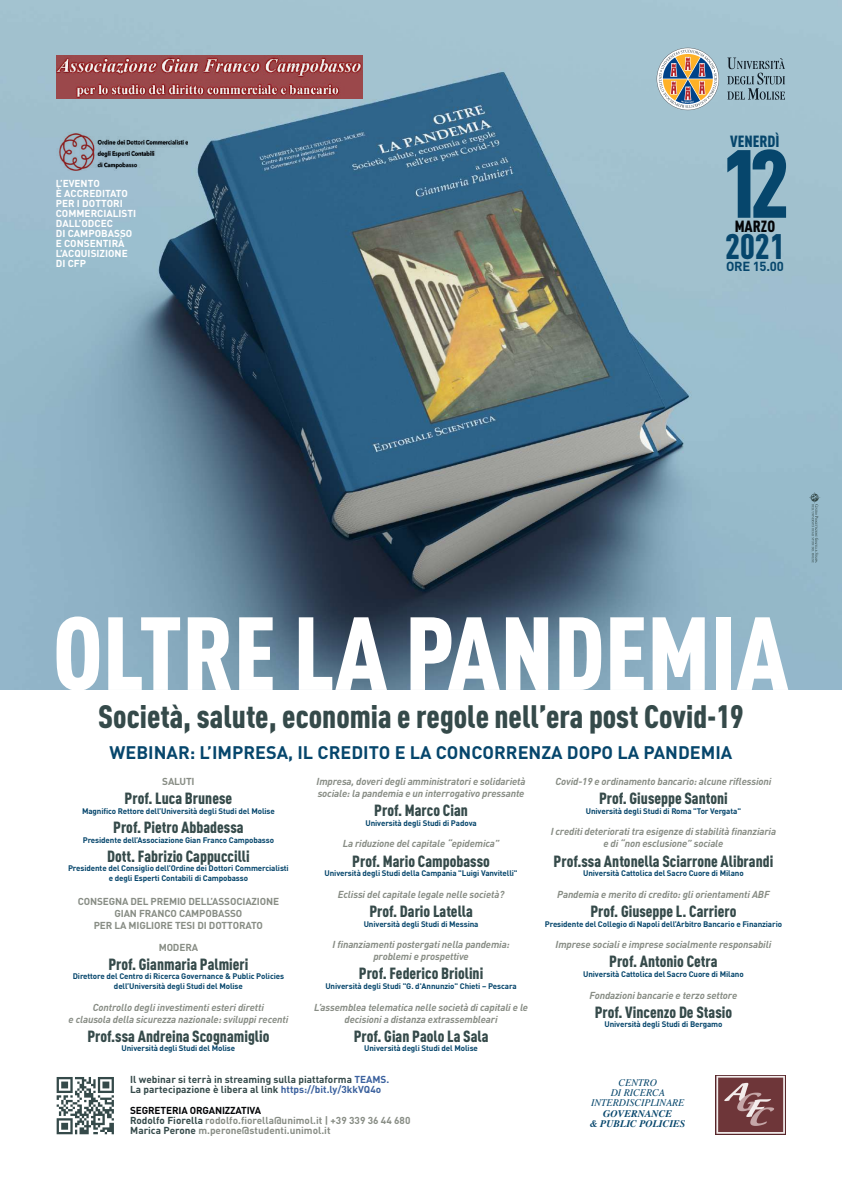
<style>
.page{position:relative;width:842px;height:1191px;background:#fff}
.page>*{position:absolute;margin:0;border:0;box-sizing:border-box;transform-origin:0 0}
.t1{font:900 102px "FFDIN Pro Cond";color:#fff}
.t2{font:900 95px "FFDIN Pro Cond";color:#06466c}
.t3{font:900 35px "FFDIN Pro Cond";color:#06466c}
.t4{font:900 32px "FFDIN Pro Cond";color:#354a4a}
.t5{font:700 18px "FFDIN Pro";color:#06466c}
.t6{font:900 16px "FFDIN Pro Cond";color:#354a4a}
.t7{font:900 16px "FFDIN Pro Cond";color:#06466c}
.t8{font:900 16px "FFDIN Pro Cond";color:#030406}
.t9{font:700 13px "FFDIN Pro";letter-spacing:-.02em;color:#06466c}
.t10{font:italic 700 10px/12px "FFDIN Pro";letter-spacing:-.015em;color:#888d85;text-align:center}
.t11{font:700 10px/10px "FFDIN Pro";letter-spacing:-.015em;color:#888d85}
.t12{font:700 10px/10px "FFDIN Pro";color:#354a4a}
.t13{font:700 10px/10px "FFDIN Pro";color:#fff}
.t14{font:italic 10px/10.4px "Times";color:#06466c;text-align:center}
.t15{font:italic 700 10px/10.4px "Times";color:#06466c;text-align:center}
.t16{font:700 8px/9.6px "FFDIN Pro";letter-spacing:-.015em;color:#06466c;text-align:center}
.s1{color:#3b619e}
.s2{color:#030406}
.s3{color:#354a4a}
</style>
<div class="page">
<img style="left:0;top:0;width:842px;height:689px">
<svg style="left:809px;top:492px;width:11px;height:70px"></svg>
<svg style="left:727px;top:58px;width:58px;height:42px;background:#849fab"></svg>
<svg style="left:657px;top:48px;width:62px;height:62px;background:#afa9a0"></svg>
<img style="left:56px;top:133px;width:132px;height:38px">
<img style="left:56px;top:56px;width:307px;height:42px">
<img style="left:715px;top:1075px;width:70px;height:59px">
<svg style="left:57px;top:1077px;width:57px;height:57px"></svg>
<p class="t13" style="left:56px;top:177px;width:82px">L’EVENTO<br>È ACCREDITATO<br>PER I DOTTORI<br>COMMERCIALISTI<br>DALL’ODCEC<br>DI CAMPOBASSO<br>E CONSENTIRÀ<br>L’ACQUISIZIONE<br>DI CFP</p>
<h3 class="t7" style="left:730px;top:129px;width:51px">VENERDÌ</h3>
<h2 class="t2" style="left:720px;top:110px;width:71px">12</h2>
<h3 class="t8" style="left:735px;top:214px;width:42px">MARZO</h3>
<h3 class="t3" style="left:725px;top:219px;width:61px">2021</h3>
<h3 class="t9" style="left:726px;top:255px;width:59px">ORE 15.00</h3>
<h1 class="t1" style="left:53px;top:574px;width:737px">OLTRE LA PANDEMIA</h1>
<h3 class="t4" style="left:98px;top:692px;width:647px">Società, salute, economia e regole nell’era post Covid-19</h3>
<h3 class="t5" style="left:110px;top:737px;width:624px">WEBINAR: L’IMPRESA, IL CREDITO E LA CONCORRENZA DOPO LA PANDEMIA</h3>
<p class="t11" style="left:162px;top:775px;width:34px">SALUTI</p>
<h3 class="t6" style="left:125px;top:786px;width:109px">Prof. Luca Brunese</h3>
<p class="t16" style="left:82px;top:805px;width:194px">Magnifico Rettore dell’Università degli Studi del Molise</p>
<h3 class="t6" style="left:113px;top:814px;width:132px">Prof. Pietro Abbadessa</h3>
<p class="t16" style="left:83px;top:833px;width:193px">Presidente dell’Associazione Gian Franco Campobasso</p>
<h3 class="t6" style="left:107px;top:843px;width:144px">Dott. Fabrizio Cappuccilli</h3>
<p class="t16" style="left:68px;top:862px;width:222px">Presidente del Consiglio dell’Ordine dei Dottori Commercialisti e degli Esperti Contabili di Campobasso</p>
<p class="t11" style="left:78px;top:894px;width:203px;line-height:12px;text-align:center">CONSEGNA DEL PREMIO DELL’ASSOCIAZIONE<br>GIAN FRANCO CAMPOBASSO<br>PER LA MIGLIORE TESI DI DOTTORATO</p>
<p class="t11" style="left:159px;top:940px;width:41px">MODERA</p>
<h3 class="t6" style="left:108px;top:951px;width:142px">Prof. Gianmaria Palmieri</h3>
<p class="t16" style="left:73px;top:970px;width:213px">Direttore del Centro di Ricerca Governance &amp; Public Policies dell’Università degli Studi del Molise</p>
<p class="t10" style="left:69px;top:999px;width:221px">Controllo degli investimenti esteri diretti<br>e clausola della sicurezza nazionale: sviluppi recenti</p>
<h3 class="t6" style="left:87px;top:1023px;width:183px">Prof.ssa Andreina Scognamiglio</h3>
<p class="t16" style="left:122px;top:1042px;width:115px">Università degli Studi del Molise</p>
<p class="t10" style="left:317px;top:774px;width:210px;text-align:left">Impresa, doveri degli amministratori e solidarietà sociale: la pandemia e un interrogativo pressante</p>
<h3 class="t6" style="left:374px;top:798px;width:95px">Prof. Marco Cian</h3>
<p class="t16" style="left:365px;top:817px;width:113px">Università degli Studi di Padova</p>
<p class="t10" style="left:343px;top:836px;width:158px">La riduzione del capitale “epidemica”</p>
<h3 class="t6" style="left:352px;top:848px;width:139px">Prof. Mario Campobasso</h3>
<p class="t16" style="left:325px;top:867px;width:195px">Università degli Studi della Campania "Luigi Vanvitelli"</p>
<p class="t10" style="left:338px;top:886px;width:168px">Eclissi del capitale legale nelle società?</p>
<h3 class="t6" style="left:369px;top:898px;width:105px">Prof. Dario Latella</h3>
<p class="t16" style="left:364px;top:917px;width:116px">Università degli Studi di Messina</p>
<p class="t10" style="left:333px;top:937px;width:178px">I finanziamenti postergati nella pandemia: problemi e prospettive</p>
<h3 class="t6" style="left:359px;top:961px;width:126px">Prof. Federico Briolini</h3>
<p class="t16" style="left:325px;top:980px;width:193px">Università degli Studi "G. d'Annunzio" Chieti – Pescara</p>
<p class="t10" style="left:314px;top:999px;width:216px">L’assemblea telematica nelle società di capitali e le decisioni a distanza extrassembleari</p>
<h3 class="t6" style="left:354px;top:1023px;width:136px">Prof. Gian Paolo La Sala</h3>
<p class="t16" style="left:364px;top:1042px;width:115px">Università degli Studi del Molise</p>
<p class="t12" style="left:130px;top:1073px;width:261px">Il webinar si terrà in streaming sulla piattaforma <span class="s1">TEAMS.<br></span>La partecipazione è libera al link <span class="s1">https://bit.ly/3kkVQ4o</span></p>
<p class="t11" style="left:130px;top:1104px;width:282px"><span class="s2">SEGRETERIA ORGANIZZATIVA<br></span><span class="s3">Rodolfo Fiorella</span> rodolfo.fiorella@unimol.it | +39 339 36 44 680<br><span class="s3">Marica Perone</span> m.perone@studenti.unimol.it</p>
<p class="t10" style="left:555px;top:774px;width:218px">Covid-19 e ordinamento bancario: alcune riflessioni</p>
<h3 class="t6" style="left:599px;top:786px;width:130px">Prof. Giuseppe Santoni</h3>
<p class="t16" style="left:586px;top:805px;width:157px">Università degli Studi di Roma "Tor Vergata"</p>
<p class="t10" style="left:551px;top:824px;width:227px">I crediti deteriorati tra esigenze di stabilità finanziaria e di “non esclusione” sociale</p>
<h3 class="t6" style="left:554px;top:848px;width:221px">Prof.ssa Antonella Sciarrone Alibrandi</h3>
<p class="t16" style="left:583px;top:867px;width:162px">Università Cattolica del Sacro Cuore di Milano</p>
<p class="t10" style="left:557px;top:886px;width:214px">Pandemia e merito di credito: gli orientamenti ABF</p>
<h3 class="t6" style="left:590px;top:898px;width:147px">Prof. Giuseppe L. Carriero</h3>
<p class="t16" style="left:545px;top:917px;width:239px">Presidente del Collegio di Napoli dell’Arbitro Bancario e Finanziario</p>
<p class="t10" style="left:556px;top:937px;width:217px">Imprese sociali e imprese socialmente responsabili</p>
<h3 class="t6" style="left:609px;top:949px;width:110px">Prof. Antonio Cetra</h3>
<p class="t16" style="left:583px;top:968px;width:162px">Università Cattolica del Sacro Cuore di Milano</p>
<p class="t10" style="left:589px;top:987px;width:149px">Fondazioni bancarie e terzo settore</p>
<h3 class="t6" style="left:595px;top:999px;width:139px">Prof. Vincenzo De Stasio</h3>
<p class="t16" style="left:604px;top:1018px;width:119px">Università degli Studi di Bergamo</p>
<p class="t14" style="left:591px;top:1076px;width:95px">CENTRO<br>DI RICERCA<br>INTERDISCIPLINARE</p>
<p class="t15" style="left:590px;top:1107px;width:97px">GOVERNANCE<br>&amp; PUBLIC POLICIES</p>
</div>
